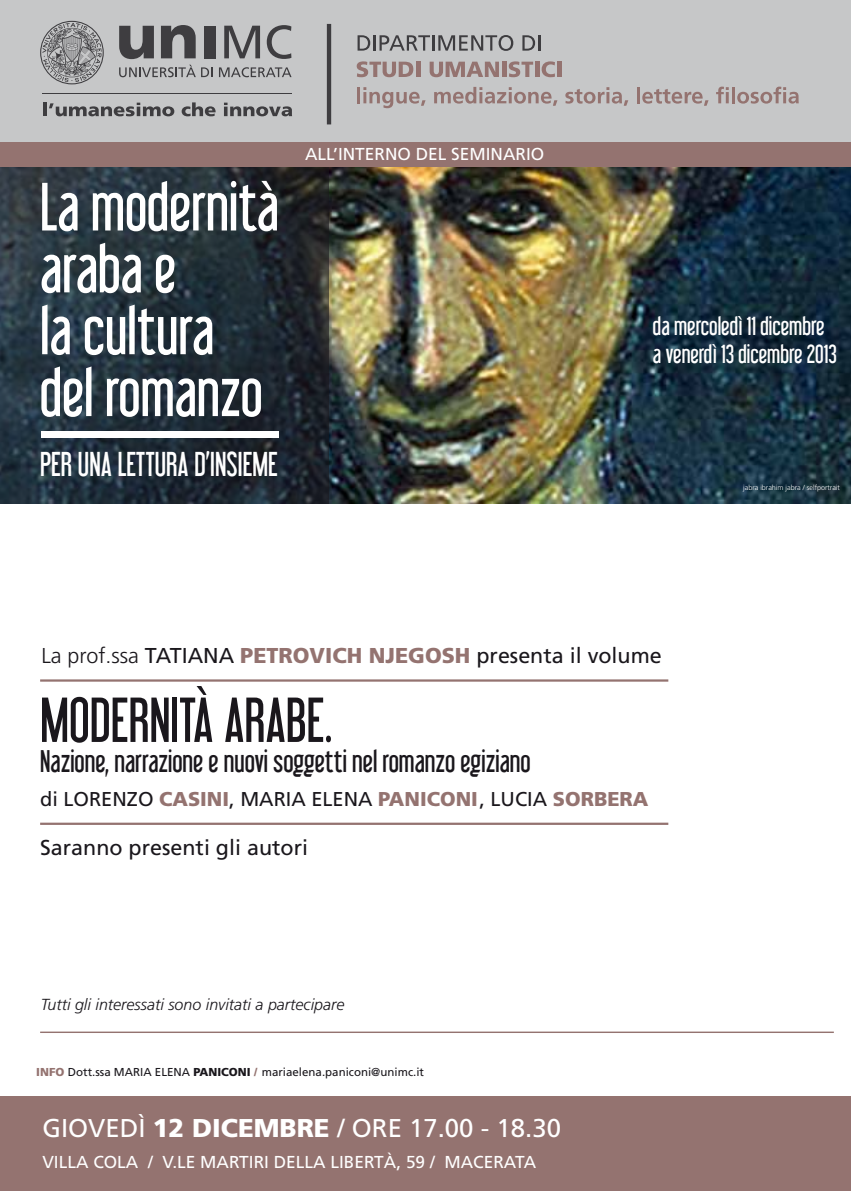
<style>
.page{position:relative;width:851px;height:1191px;background:#fff}
.page>*{position:absolute;margin:0;border:0;box-sizing:border-box;transform-origin:0 0}
.t1{font:60.8px/61.8px "Libel Suit";color:#fff}
.t2{font:56.6px "Libel Suit";color:#1a171c}
.t3{font:30.8px "Libel Suit";color:#fff}
.t4{font:28px "Libel Suit";color:#1a171c}
.t5{font:25.8px "Frutiger";color:#fff}
.t6{font:23.4px/28px "Libel Suit";color:#fff}
.t7{font:21.6px "Frutiger";color:#1a171c}
.t8{font:20px "Frutiger";color:#1a171c}
.t9{font:17.2px "Frutiger";color:#fff}
.t10{font:italic 300 16px "Frutiger";color:#1a171c}
.t11{font:11.6px "Frutiger";color:#1a171c}
.t12{font:300 7.2px "Frutiger";color:#fff}
.s1{font-weight:300}
.s2{font-weight:900;color:#947370}
.s3{font-weight:900}
</style>
<div class="page">
<img style="left:329px;top:166px;width:521px;height:337px">
<svg style="left:0;top:166px;width:329px;height:337px;background:#243039"></svg>
<hr style="left:40px;top:1031px;width:793px;height:2px;background:#947370">
<div style="left:0;top:142px;width:850px;height:24px;background:#947370"></div>
<div style="left:0;top:0;width:850px;height:142px;background:#c6c7c8"></div>
<svg style="left:40px;top:21px;width:64px;height:63px"></svg>
<svg style="left:119px;top:26px;width:35px;height:33px"></svg>
<svg style="left:161px;top:25px;width:35px;height:33px"></svg>
<div style="left:204px;top:26px;width:11px;height:32px;background:#3e3d40"></div>
<svg style="left:224px;top:26px;width:36px;height:32px"></svg>
<svg style="left:267px;top:25px;width:24px;height:34px"></svg>
<svg style="left:119px;top:65px;width:93px;height:12px"></svg>
<svg style="left:219px;top:67px;width:72px;height:10px"></svg>
<hr style="left:43px;top:102px;width:3px;height:14px;background:#3e3d40">
<svg style="left:49px;top:103px;width:125px;height:13px"></svg>
<svg style="left:182px;top:102px;width:33px;height:14px"></svg>
<svg style="left:224px;top:103px;width:68px;height:13px"></svg>
<hr style="left:43px;top:93px;width:249px;height:1px;background:#3e3d40">
<hr style="left:327px;top:24px;width:4px;height:100px;background:#3e3d40">
<svg style="left:357px;top:35px;width:156px;height:16px"></svg>
<svg style="left:522px;top:35px;width:18px;height:16px"></svg>
<svg style="left:356px;top:61px;width:57px;height:16px"></svg>
<hr style="left:416px;top:62px;width:4px;height:15px;background:#947370">
<svg style="left:429px;top:62px;width:70px;height:15px"></svg>
<hr style="left:502px;top:62px;width:4px;height:15px;background:#947370">
<svg style="left:508px;top:61px;width:25px;height:16px"></svg>
<hr style="left:535px;top:62px;width:4px;height:15px;background:#947370">
<svg style="left:541px;top:61px;width:14px;height:16px"></svg>
<hr style="left:557px;top:62px;width:4px;height:15px;background:#947370">
<hr style="left:357px;top:87px;width:3px;height:16px;background:#947370">
<svg style="left:363px;top:87px;width:62px;height:21px"></svg>
<svg style="left:434px;top:87px;width:123px;height:19px"></svg>
<svg style="left:565px;top:87px;width:63px;height:19px"></svg>
<hr style="left:637px;top:87px;width:3px;height:16px;background:#947370">
<svg style="left:642px;top:89px;width:66px;height:17px"></svg>
<svg style="left:716px;top:87px;width:12px;height:16px"></svg>
<hr style="left:731px;top:87px;width:3px;height:16px;background:#947370">
<svg style="left:737px;top:87px;width:61px;height:17px"></svg>
<div style="left:0;top:1097px;width:850px;height:94px;background:#947370"></div>
<div style="left:41px;top:431px;width:237px;height:6px;background:#fff"></div>
<hr style="left:40px;top:679px;width:628px;height:2px;background:#947370">
<hr style="left:40px;top:822px;width:628px;height:3px;background:#947370">
<h1 class="t1" style="left:40px;top:176px;width:240px">La modernità araba e<br>la cultura del romanzo</h1>
<h3 class="t3" style="left:40px;top:446px;width:239px">PER UNA LETTURA D’INSIEME</h3>
<p class="t9" style="left:305px;top:144px;width:241px">ALL’INTERNO DEL SEMINARIO</p>
<p class="t6" style="left:653px;top:311px;width:185px">da mercoledì 11 dicembre a venerdì 13 dicembre 2013</p>
<p class="t12" style="left:743px;top:483px;width:98px">jabra ibrahim jabra / selfportrait</p>
<p class="t7" style="left:41px;top:643px;width:622px"><span class="s1">La prof.ssa</span> TATIANA <span class="s2">PETROVICH NJEGOSH</span> presenta il volume</p>
<h2 class="t2" style="left:40px;top:686px;width:294px">MODERNITÀ ARABE.</h2>
<p class="t4" style="left:40px;top:744px;width:492px">Nazione, narrazione e nuovi soggetti nel romanzo egiziano</p>
<p class="t8" style="left:40px;top:787px;width:609px">di LORENZO <span class="s2">CASINI</span>, MARIA ELENA <span class="s2">PANICONI</span>, LUCIA <span class="s2">SORBERA</span></p>
<p class="t7" style="left:40px;top:835px;width:269px">Saranno presenti gli autori</p>
<p class="t10" style="left:41px;top:995px;width:305px">Tutti gli interessati sono invitati a partecipare</p>
<p class="t11" style="left:36px;top:1064px;width:389px"><span class="s2">INFO</span> Dott.ssa MARIA ELENA <span class="s3">PANICONI</span> <span class="s2">/</span> mariaelena.paniconi@unimc.it</p>
<p class="t5" style="left:42px;top:1112px;width:520px">GIOVEDÌ <span class="s3">12 DICEMBRE</span> / ORE 17.00 - 18.30</p>
<p class="t9" style="left:42px;top:1152px;width:495px">VILLA COLA / V.LE MARTIRI DELLA LIBERTÀ, 59 / MACERATA</p>
</div>
